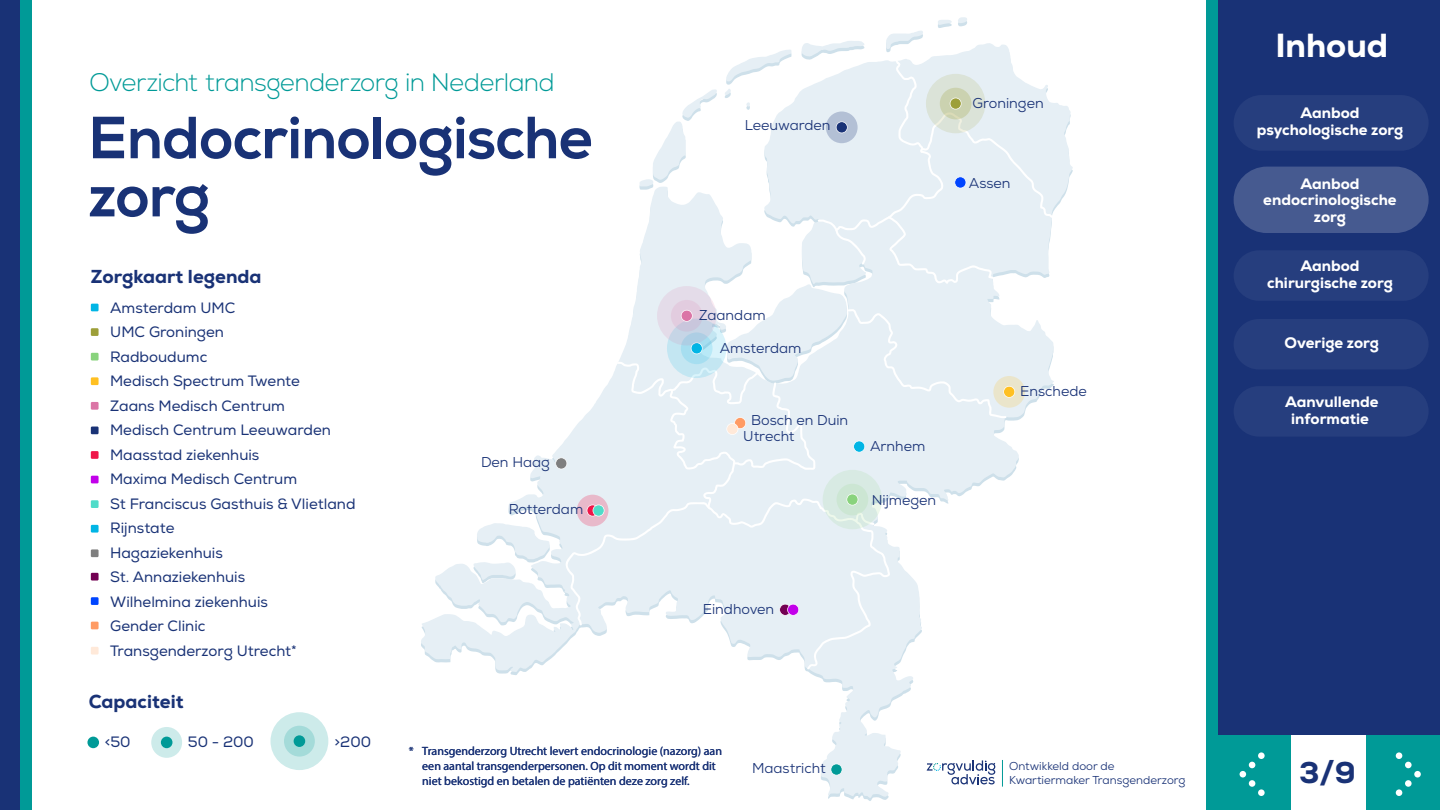
<style>
.page{position:relative;width:1440px;height:810px;background:#fff}
.page>*{position:absolute;margin:0;border:0;box-sizing:border-box;transform-origin:0 0}
.t1{font:800 59.32px/58.1px "Nexa";letter-spacing:-.02em;color:#193276}
.t2{font:800 33.3px "Nexa";color:#fff}
.t3{font:800 30px "Nexa";color:#193276}
.t4{font:300 25.35px "Nexa";letter-spacing:-.01em;color:#009a97}
.t5{font:800 18.75px "Nexa";color:#193276}
.t6{font:800 15.15px/16.5px "Nexa";color:#fff;text-align:center}
.t7{font:15px/24.5px "Nexa";color:#193276}
.t8{font:14.25px/16.6px "Nexa";color:#193276}
.t9{font:12px/15px "Myriad Pro";color:#193276}
.t10{font:11.48px/13.7px "Nexa";color:#193276}
</style>
<div class="page">
<svg style="left:151px;top:727px;width:31px;height:31px"></svg>
<div style="left:87px;top:737px;width:12px;height:11px;background:#009a97;border-radius:50%"></div>
<div style="left:161px;top:737px;width:11px;height:11px;background:#009a97;border-radius:50%"></div>
<svg style="left:270px;top:712px;width:58px;height:58px;background:#bbe4e2"></svg>
<div style="left:91px;top:304px;width:8px;height:7px;background:#01b5e5"></div>
<div style="left:91px;top:328px;width:8px;height:8px;background:#9d9f39"></div>
<div style="left:91px;top:353px;width:8px;height:8px;background:#89d37d"></div>
<div style="left:91px;top:377px;width:8px;height:8px;background:#ffc022"></div>
<div style="left:91px;top:402px;width:8px;height:8px;background:#db75a6"></div>
<div style="left:91px;top:427px;width:8px;height:7px;background:#193276"></div>
<div style="left:91px;top:476px;width:8px;height:7px;background:#c200ea"></div>
<div style="left:91px;top:622px;width:8px;height:7px;background:#ff9b64"></div>
<div style="left:91px;top:451px;width:8px;height:8px;background:#ef1649"></div>
<div style="left:91px;top:500px;width:8px;height:8px;background:#50dcc9"></div>
<div style="left:91px;top:525px;width:8px;height:8px;background:#01b5e5"></div>
<div style="left:91px;top:549px;width:8px;height:8px;background:#7f7f7f"></div>
<div style="left:91px;top:573px;width:8px;height:8px;background:#720052"></div>
<div style="left:1218px;top:0;width:222px;height:810px;background:#193276"></div>
<div style="left:1366px;top:736px;width:74px;height:74px;background:#009a97"></div>
<div style="left:1218px;top:736px;width:74px;height:74px;background:#009a97"></div>
<div style="left:1292px;top:736px;width:74px;height:74px;background:#fff"></div>
<div style="left:1414px;top:771px;width:7px;height:7px;background:#fff;border-radius:50%"></div>
<div style="left:1405px;top:762px;width:7px;height:6px;background:#fff;border-radius:50%"></div>
<div style="left:1396px;top:752px;width:6px;height:7px;background:#fff;border-radius:50%"></div>
<div style="left:1396px;top:789px;width:6px;height:7px;background:#fff;border-radius:50%"></div>
<div style="left:1405px;top:780px;width:7px;height:7px;background:#fff;border-radius:50%"></div>
<div style="left:1240px;top:771px;width:6px;height:7px;background:#fff;border-radius:50%"></div>
<svg style="left:1249px;top:762px;width:6px;height:6px"></svg>
<div style="left:1258px;top:752px;width:7px;height:7px;background:#fff;border-radius:50%"></div>
<div style="left:1258px;top:789px;width:7px;height:7px;background:#fff;border-radius:50%"></div>
<div style="left:1249px;top:780px;width:6px;height:7px;background:#fff;border-radius:50%"></div>
<div style="left:0;top:0;width:22px;height:809px;background:#193276"></div>
<div style="left:20px;top:0;width:12px;height:809px;background:#009a97"></div>
<div style="left:1207px;top:0;width:11px;height:810px;background:#009a97"></div>
<svg style="left:421px;top:103px;width:652px;height:695px"></svg>
<svg style="left:831px;top:764px;width:11px;height:11px"></svg>
<svg style="left:472px;top:17px;width:582px;height:653px"></svg>
<div style="left:1234px;top:167px;width:195px;height:66px;background:#465a90;border-radius:33px"></div>
<div style="left:1234px;top:250px;width:195px;height:51px;background:#263e7e;border-radius:25px"></div>
<div style="left:1234px;top:95px;width:195px;height:56px;background:#263e7e;border-radius:28px"></div>
<div style="left:1234px;top:319px;width:195px;height:50px;background:#263e7e;border-radius:25px"></div>
<div style="left:1234px;top:386px;width:195px;height:51px;background:#263e7e;border-radius:25px"></div>
<div style="left:91px;top:597px;width:8px;height:8px;background:#0045ff"></div>
<div style="left:91px;top:647px;width:8px;height:8px;background:#ffe9d9"></div>
<h3 class="t4" style="left:90px;top:68px;width:467px">Overzicht transgenderzorg in Nederland</h3>
<h1 class="t1" style="left:88px;top:109px;width:506px">Endocrinologische zorg</h1>
<p class="t5" style="left:91px;top:265px;width:172px">Zorgkaart legenda</p>
<p class="t7" style="left:110px;top:295px;width:247px">Amsterdam UMC<br>UMC Groningen<br>Radboudumc<br>Medisch Spectrum Twente<br>Zaans Medisch Centrum<br>Medisch Centrum Leeuwarden<br>Maasstad ziekenhuis<br>Maxima Medisch Centrum<br>St Franciscus Gasthuis &amp; Vlietland<br>Rijnstate<br>Hagaziekenhuis<br>St. Annaziekenhuis<br>Wilhelmina ziekenhuis<br>Gender Clinic<br>Transgenderzorg Utrecht*</p>
<p class="t5" style="left:89px;top:689px;width:96px">Capaciteit</p>
<p class="t8" style="left:481px;top:454px;width:70px">Den Haag</p>
<p class="t8" style="left:509px;top:501px;width:76px">Rotterdam</p>
<p class="t8" style="left:745px;top:117px;width:87px">Leeuwarden</p>
<p class="t8" style="left:699px;top:307px;width:68px">Zaandam</p>
<p class="t8" style="left:720px;top:339px;width:83px">Amsterdam</p>
<p class="t8" style="left:743px;top:412px;width:106px;text-indent:8px">Bosch en Duin<br>Utrecht</p>
<p class="t8" style="left:703px;top:601px;width:73px">Eindhoven</p>
<p class="t7" style="left:105px;top:730px;width:27px">&lt;50</p>
<p class="t7" style="left:188px;top:730px;width:68px">50 - 200</p>
<p class="t7" style="left:335px;top:730px;width:38px">&gt;200</p>
<p class="t9" style="left:422px;top:743px;width:301px;text-indent:-14px">* Transgenderzorg Utrecht levert endocrinologie (nazorg) aan een aantal transgenderpersonen. Op dit moment wordt dit niet bekostigd en betalen de patiënten deze zorg zelf.</p>
<p class="t8" style="left:752px;top:760px;width:75px">Maastricht</p>
<p class="t8" style="left:870px;top:438px;width:57px">Arnhem</p>
<p class="t8" style="left:872px;top:492px;width:66px">Nijmegen</p>
<p class="t8" style="left:973px;top:95px;width:73px">Groningen</p>
<p class="t8" style="left:969px;top:175px;width:43px">Assen</p>
<p class="t8" style="left:1020px;top:383px;width:68px">Enschede</p>
<p class="t10" style="left:1009px;top:759px;width:178px">Ontwikkeld door de<br>Kwartiermaker Transgenderzorg</p>
<h2 class="t2" style="left:1275px;top:25px;width:114px">Inhoud</h2>
<p class="t6" style="left:1257px;top:105px;width:148px">Aanbod psychologische zorg</p>
<p class="t6" style="left:1263px;top:175px;width:135px">Aanbod endocrinologische zorg</p>
<p class="t6" style="left:1267px;top:258px;width:127px">Aanbod chirurgische zorg</p>
<p class="t6" style="left:1285px;top:335px;width:96px">Overige zorg</p>
<p class="t6" style="left:1285px;top:394px;width:95px">Aanvullende informatie</p>
<h3 class="t3" style="left:1299px;top:753px;width:58px">3/9</h3>
</div>
